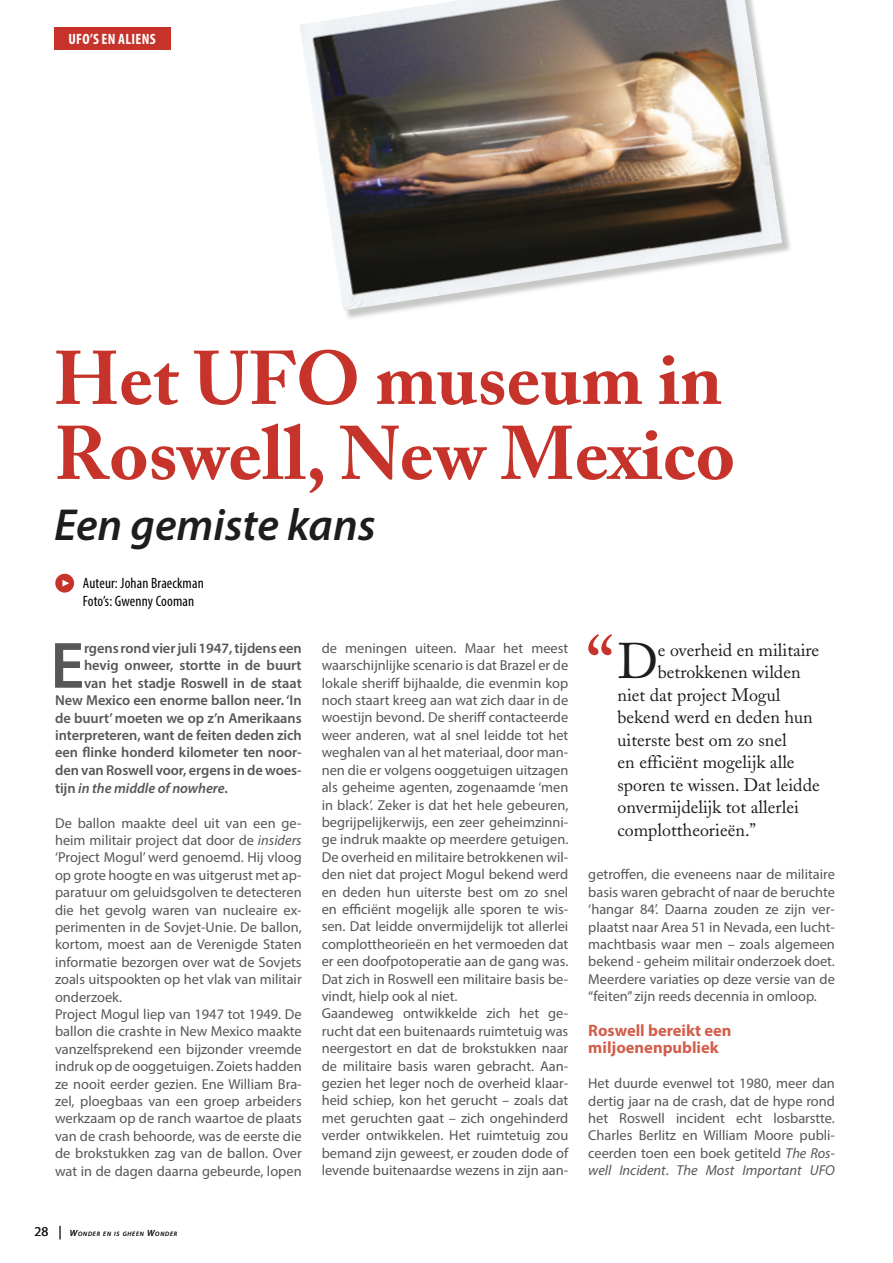
<style>
.page{position:relative;width:893px;height:1263px;background:#fff}
.page>*{position:absolute;margin:0;border:0;box-sizing:border-box;transform-origin:0 0}
.t1{font:79.35px "Adobe Caslon";color:#c6332a}
.t2{font:700 75px/75px "Adobe Caslon Pro";color:#c6332a}
.t3{font:600 66px "Myriad Pro";color:#575756}
.t4{font:49.65px "Adobe Caslon";color:#1d1d1b}
.t5{font:italic 600 45px "Myriad Pro";color:#1d1d1b}
.t6{font:18px "Adobe Caslon";color:#1d1d1b}
.t7{font:700 16.5px/17.4px "Myriad Pro";color:#d25e4b}
.t8{font:condensed 15px/18px "Myriad Pro";letter-spacing:.01em;color:#000}
.t9{font:700 condensed 15px "Myriad Pro";letter-spacing:.02em;color:#fff}
.t10{font:14.4px/17.4px "Myriad Pro";color:#575756}
.t11{font:600 14.4px "Myriad Pro";letter-spacing:-.005em;color:#575756}
.t12{font:italic 600 14.4px "Myriad Pro";letter-spacing:-.005em;color:#575756}
.t13{font:italic 6.3px "Myriad Pro";letter-spacing:.13em;color:#1d1d1b}
.s1{font-style:normal}
.s2{font-style:italic}
.s3{font-style:normal;font-size:13.5px}
.s4{font-size:13.5px}
.s5{font-size:9px}
</style>
<div class="page">
<div style="left:54px;top:27px;width:116px;height:23px;background:#c6332a"></div>
<div style="left:55px;top:574px;width:19px;height:19px;background:#c6332a;border-radius:50%"></div>
<svg style="left:62px;top:580px;width:7px;height:7px"></svg>
<div style="left:301px;top:0;width:491px;height:320px;background:#1d1d1b;opacity:.25"></div>
<img style="left:299px;top:0;width:483px;height:310px">
<p class="t9" style="left:68px;top:30px;width:89px">UFO’S EN ALIENS</p>
<h2 class="t2" style="left:54px;top:340px;width:682px">Het UFO museum in<br>Roswell, New Mexico</h2>
<h3 class="t5" style="left:54px;top:496px;width:323px">Een gemiste kans</h3>
<p class="t8" style="left:83px;top:573px;width:122px">Auteur: Johan Braeckman<br>Foto’s: Gwenny Cooman</p>
<h3 class="t3" style="left:50px;top:623px;width:28px">E</h3>
<p class="t11" style="left:84px;top:639px;width:219px">rgens rond vier juli 1947, tijdens een</p>
<p class="t11" style="left:84px;top:656px;width:219px">hevig onweer, stortte in de buurt</p>
<p class="t11" style="left:84px;top:674px;width:219px">van het stadje Roswell in de staat</p>
<p class="t11" style="left:55px;top:691px;width:248px">New Mexico een enorme ballon neer. ‘In</p>
<p class="t11" style="left:55px;top:708px;width:248px">de buurt’ moeten we op z’n Amerikaans</p>
<p class="t11" style="left:55px;top:726px;width:248px">interpreteren, want de feiten deden zich</p>
<p class="t11" style="left:55px;top:743px;width:248px">een flinke honderd kilometer ten noor-</p>
<p class="t11" style="left:55px;top:761px;width:248px">den van Roswell voor, ergens in de woes-</p>
<p class="t12" style="left:55px;top:779px;width:174px"><span class="s1">tijn</span> in the middle of nowhere<span class="s1">.</span></p>
<p class="t10" style="left:55px;top:814px;width:248px">De ballon maakte deel uit van een ge&shy;heim militair project dat door de <span class="s2">insiders </span>‘Project Mogul’ werd genoemd. Hij vloog op grote hoogte en was uitgerust met ap&shy;paratuur om geluidsgolven te detecteren die het gevolg waren van nucleaire ex&shy;perimenten in de Sovjet-Unie. De ballon, kortom, moest aan de Verenigde Staten informatie bezorgen over wat de Sovjets zoals uitspookten op het vlak van militair onderzoek.<br>Project Mogul liep van 1947 tot 1949. De ballon die crashte in New Mexico maakte vanzelfsprekend een bijzonder vreemde indruk op de ooggetuigen. Zoiets hadden ze nooit eerder gezien. Ene William Bra&shy;zel, ploegbaas van een groep arbeiders werkzaam op de ranch waartoe de plaats van de crash behoorde, was de eerste die de brokstukken zag van de ballon. Over wat in de dagen daarna gebeurde, lopen</p>
<p class="t13" style="left:34px;top:1230px;width:144px"><span class="s3">28</span> <span class="s4">|</span> <span class="s5">W</span>ONDER EN IS GHEEN <span class="s5">W</span>ONDER</p>
<p class="t10" style="left:322px;top:639px;width:248px">de meningen uiteen. Maar het meest waarschijnlijke scenario is dat Brazel er de lokale sheriff bijhaalde, die evenmin kop noch staart kreeg aan wat zich daar in de woestijn bevond. De sheriff contacteerde weer anderen, wat al snel leidde tot het weghalen van al het materiaal, door man&shy;nen die er volgens ooggetuigen uitzagen als geheime agenten, zogenaamde ‘men in black’. Zeker is dat het hele gebeuren, begrijpelijkerwijs, een zeer geheimzinni&shy;ge indruk maakte op meerdere getuigen.<br>De overheid en militaire betrokkenen wil&shy;den niet dat project Mogul bekend werd en deden hun uiterste best om zo snel en efficiënt mogelijk alle sporen te wis&shy;sen. Dat leidde onvermijdelijk tot allerlei complottheorieën en het vermoeden dat er een doofpotoperatie aan de gang was.<br>Dat zich in Roswell een militaire basis be&shy;vindt, hielp ook al niet.<br>Gaandeweg ontwikkelde zich het ge&shy;rucht dat een buitenaards ruimtetuig was neergestort en dat de brokstukken naar de militaire basis waren gebracht. Aan&shy;gezien het leger noch de overheid klaar&shy;heid schiep, kon het gerucht – zoals dat met geruchten gaat – zich ongehinderd verder ontwikkelen. Het ruimtetuig zou bemand zijn geweest, er zouden dode of levende buitenaardse wezens in zijn aan-</p>
<h1 class="t1" style="left:586px;top:618px;width:30px">“</h1>
<h3 class="t4" style="left:617px;top:632px;width:42px">D</h3>
<p class="t6" style="left:658px;top:639px;width:163px">e overheid en militaire</p>
<p class="t6" style="left:658px;top:662px;width:144px">betrokkenen wilden</p>
<p class="t6" style="left:617px;top:684px;width:164px">niet dat project Mogul</p>
<p class="t6" style="left:617px;top:707px;width:197px">bekend werd en deden hun</p>
<p class="t6" style="left:617px;top:729px;width:171px">uiterste best om zo snel</p>
<p class="t6" style="left:617px;top:752px;width:179px">en efficiënt mogelijk alle</p>
<p class="t6" style="left:617px;top:774px;width:204px">sporen te wissen. Dat leidde</p>
<p class="t6" style="left:617px;top:797px;width:183px">onvermijdelijk tot allerlei</p>
<p class="t6" style="left:617px;top:819px;width:140px">complottheorieën.”</p>
<p class="t10" style="left:588px;top:866px;width:248px;text-align:justify">getroffen, die eveneens naar de militaire basis waren gebracht of naar de beruchte ‘hangar 84’. Daarna zouden ze zijn ver&shy;plaatst naar Area 51 in Nevada, een lucht&shy;machtbasis waar men – zoals algemeen bekend - geheim militair onderzoek doet.<br>Meerdere variaties op deze versie van de “feiten” zijn reeds decennia in omloop.</p>
<p class="t7" style="left:588px;top:1021px;width:145px">Roswell bereikt een miljoenenpubliek</p>
<p class="t10" style="left:588px;top:1074px;width:248px;text-align:justify">Het duurde evenwel tot 1980, meer dan dertig jaar na de crash, dat de hype rond het Roswell incident echt losbarstte.<br>Charles Berlitz en William Moore publi&shy;ceerden toen een boek getiteld <span class="s2">The Ros&shy;well Incident</span>. <span class="s2">The Most Important UFO</span></p>
</div>
